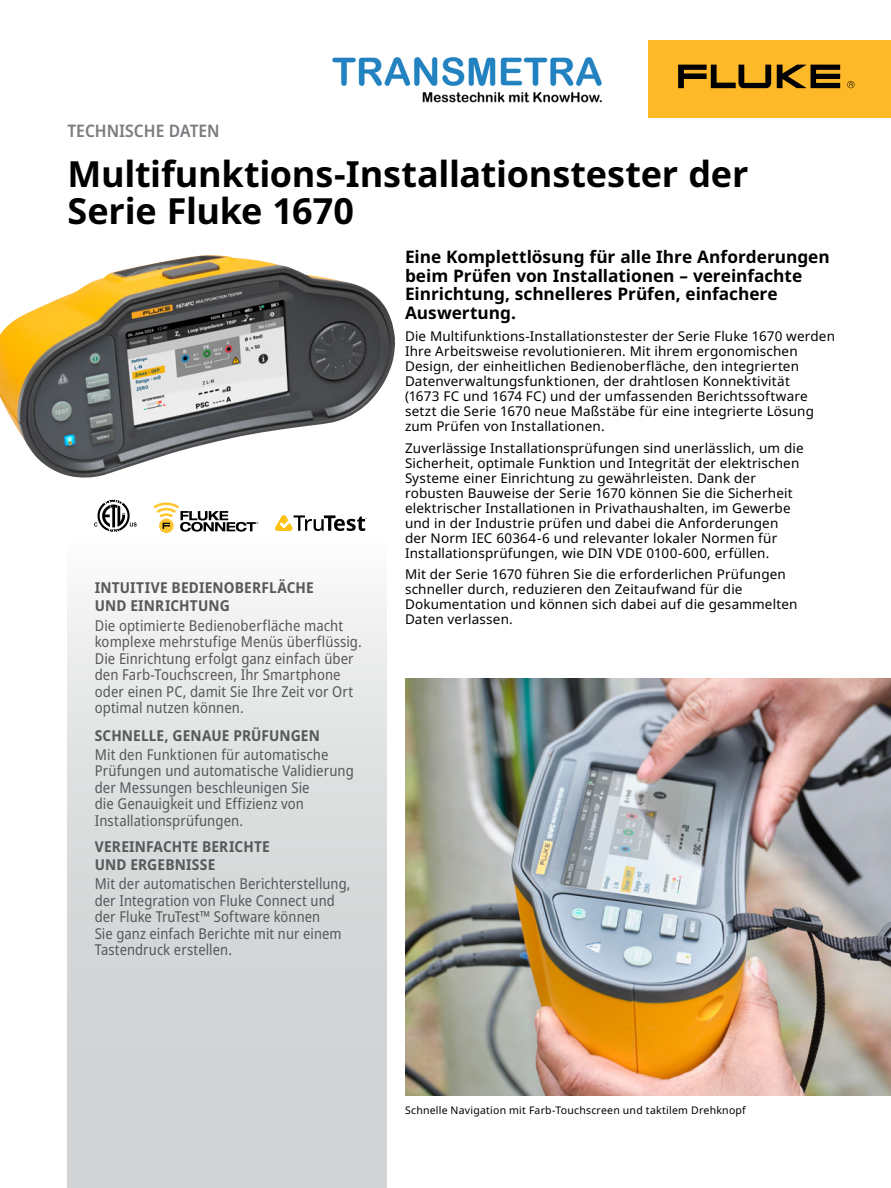
<style>
.page{position:relative;width:891px;height:1188px;background:#fff}
.page>*{position:absolute;margin:0;border:0;box-sizing:border-box;transform-origin:0 0}
.t1{font:700 36px/37.5px "Noto Sans";letter-spacing:-.01em;color:#000}
.t2{font:700 17.25px/18.8px "Noto Sans";color:#000}
.t3{font:600 semi-condensed 17.25px "Noto Sans";color:#7b7c7f}
.t4{font:semi-condensed 15px/16.5px "Noto Sans";letter-spacing:.005em;color:#58595b}
.t5{font:semi-condensed 15px/16.5px "Noto Sans";letter-spacing:.005em;color:#58595b;scale:.96 1}
.t6{font:700 semi-condensed 15px/18px "Noto Sans";letter-spacing:.01em;color:#58595b}
.t7{font:13.5px/15px "Noto Sans";letter-spacing:.01em;color:#000}
.t8{font:10.5px "Noto Sans";letter-spacing:.02em;color:#000}
</style>
<div class="page">
<div style="left:68px;top:540px;width:319px;height:648px;background:linear-gradient(to bottom,#f3f3f3,#c8cbcc)"></div>
<img style="left:405px;top:678px;width:486px;height:418px">
<img style="left:0;top:255px;width:395px;height:223px">
<svg style="left:153px;top:502px;width:105px;height:30px"></svg>
<svg style="left:275px;top:515px;width:92px;height:16px"></svg>
<svg style="left:94px;top:500px;width:43px;height:32px"></svg>
<div style="left:648px;top:40px;width:243px;height:78px;background:#fdb927"></div>
<svg style="left:777px;top:65px;width:63px;height:23px"></svg>
<svg style="left:678px;top:65px;width:93px;height:23px"></svg>
<svg style="left:847px;top:81px;width:8px;height:7px"></svg>
<img style="left:333px;top:56px;width:269px;height:47px">
<p class="t3" style="left:68px;top:119px;width:154px">TECHNISCHE DATEN</p>
<h1 class="t1" style="left:68px;top:156px;width:682px">Multifunktions-Installationstester der<br>Serie Fluke 1670</h1>
<p class="t2" style="left:405px;top:248px;width:426px">Eine Komplettlösung für alle Ihre Anforderungen beim Prüfen von Installationen – vereinfachte Einrichtung, schnelleres Prüfen, einfachere Auswertung.</p>
<p class="t7" style="left:405px;top:329px;width:432px">Die Multifunktions-Installationstester der Serie Fluke 1670 werden Ihre Arbeitsweise revolutionieren. Mit ihrem ergonomischen Design, der einheitlichen Bedienoberfläche, den integrierten Datenverwaltungsfunktionen, der drahtlosen Konnektivität<br>(1673 FC und 1674 FC) und der umfassenden Berichtssoftware setzt die Serie 1670 neue Maßstäbe für eine integrierte Lösung zum Prüfen von Installationen.</p>
<p class="t7" style="left:405px;top:441px;width:400px">Zuverlässige Installationsprüfungen sind unerlässlich, um die Sicherheit, optimale Funktion und Integrität der elektrischen Systeme einer Einrichtung zu gewährleisten. Dank der robusten Bauweise der Serie 1670 können Sie die Sicherheit elektrischer Installationen in Privathaushalten, im Gewerbe und in der Industrie prüfen und dabei die Anforderungen<br>der Norm IEC 60364-6 und relevanter lokaler Normen für Installationsprüfungen, wie DIN VDE 0100-600, erfüllen.</p>
<p class="t7" style="left:405px;top:567px;width:394px">Mit der Serie 1670 führen Sie die erforderlichen Prüfungen schneller durch, reduzieren den Zeitaufwand für die Dokumentation und können sich dabei auf die gesammelten Daten verlassen.</p>
<p class="t6" style="left:95px;top:579px;width:221px">INTUITIVE BEDIENOBERFLÄCHE<br>UND EINRICHTUNG</p>
<p class="t4" style="left:95px;top:617px;width:269px">Die optimierte Bedienoberfläche macht komplexe mehrstufige Menüs überflüssig.<br>Die Einrichtung erfolgt ganz einfach über den Farb-Touchscreen, Ihr Smartphone oder einen PC, damit Sie Ihre Zeit vor Ort optimal nutzen können.</p>
<p class="t6" style="left:95px;top:727px;width:227px">SCHNELLE, GENAUE PRÜFUNGEN</p>
<p class="t4" style="left:95px;top:747px;width:261px">Mit den Funktionen für automatische Prüfungen und automatische Validierung der Messungen beschleunigen Sie<br>die Genauigkeit und Effizienz von Installationsprüfungen.</p>
<p class="t6" style="left:95px;top:838px;width:176px">VEREINFACHTE BERICHTE<br>UND ERGEBNISSE</p>
<p class="t5" style="left:95px;top:876px;width:268px">Mit der automatischen Berichterstellung, der Integration von Fluke Connect und der Fluke TruTest™ Software können<br>Sie ganz einfach Berichte mit nur einem Tastendruck erstellen.</p>
<p class="t8" style="left:405px;top:1103px;width:342px">Schnelle Navigation mit Farb-Touchscreen und taktilem Drehknopf</p>
</div>
